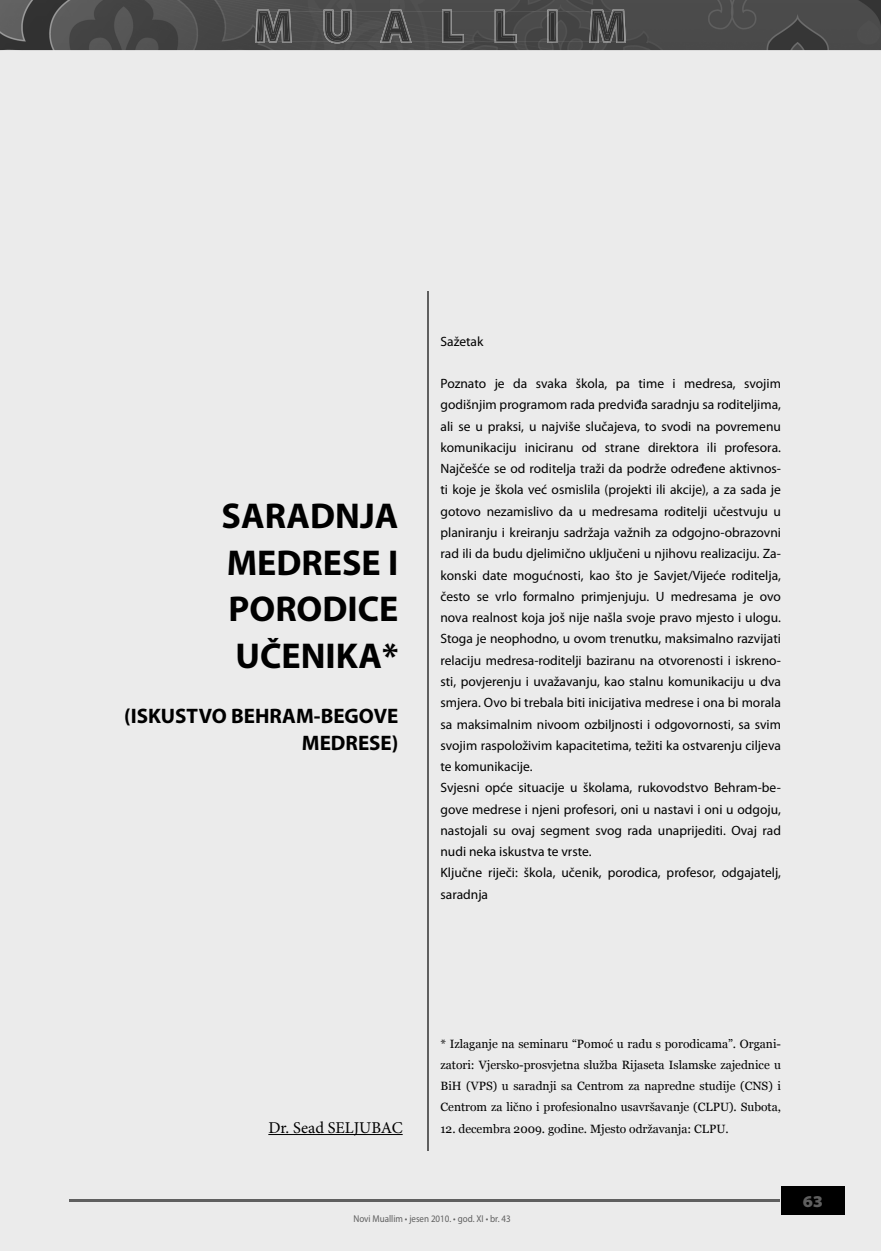
<style>
.page{position:relative;width:881px;height:1251px;background:#fff}
.page>*{position:absolute;margin:0;border:0;box-sizing:border-box;transform-origin:0 0}
.t1{font:700 36px/46.8px "Myriad Pro";color:#000;text-align:justify}
.t2{font:700 21px/27.3px "Myriad Pro";color:#000;text-align:right}
.t3{font:16.5px "Minion Pro";color:#000}
.t4{font:900 semi-expanded 16.5px "Myriad Pro";color:#5f5f5f}
.t5{font:13.5px/21.3px "Myriad Pro";color:#000}
.t6{font:12px/21.3px "Georgia";color:#000;text-align:justify}
.t7{font:9.9px "Myriad Pro";color:#5f5f5f;scale:.91 1}
</style>
<div class="page">
<div style="left:0;top:0;width:880px;height:1250px;background:#ebebeb"></div>
<img style="left:0;top:0;width:880px;height:50px">
<img style="left:648px;top:38px;width:120px;height:12px">
<img style="left:255px;top:10px;width:370px;height:33px">
<img style="left:256px;top:11px;width:368px;height:31px">
<div style="left:780px;top:1186px;width:64px;height:28px;background:#000"></div>
<hr style="left:69px;top:1199px;width:710px;height:2px;background:#5f5f5f">
<hr style="left:268px;top:1133px;width:134px;height:1px;background:#000">
<hr style="left:427px;top:291px;width:1px;height:859px;background:#5f5f5f">
<h1 class="t1" style="left:221px;top:491px;width:178px">SARADNJA MEDRESE I PORODICE UČENIKA*</h1>
<h2 class="t2" style="left:124px;top:701px;width:276px">(ISKUSTVO BEHRAM-BEGOVE<br>MEDRESE)</h2>
<p class="t5" style="left:440px;top:330px;width:44px">Sažetak</p>
<p class="t5" style="left:440px;top:372px;width:342px">Poznato je da svaka škola, pa time i medresa, svojim godišnjim programom rada predviđa saradnju sa roditeljima, ali se u praksi, u najviše slučajeva, to svodi na povremenu komunikaciju iniciranu od strane direktora ili profesora.<br>Najčešće se od roditelja traži da podrže određene aktivnos&shy;ti koje je škola već osmislila (projekti ili akcije), a za sada je gotovo nezamislivo da u medresama roditelji učestvuju u planiranju i kreiranju sadržaja važnih za odgojno-obrazovni rad ili da budu djelimično uključeni u njihovu realizaciju. Za&shy;konski date mogućnosti, kao što je Savjet/Vijeće roditelja, često se vrlo formalno primjenjuju. U medresama je ovo nova realnost koja još nije našla svoje pravo mjesto i ulogu.<br>Stoga je neophodno, u ovom trenutku, maksimalno razvijati relaciju medresa-roditelji baziranu na otvorenosti i iskreno&shy;sti, povjerenju i uvažavanju, kao stalnu komunikaciju u dva smjera. Ovo bi trebala biti inicijativa medrese i ona bi morala sa maksimalnim nivoom ozbiljnosti i odgovornosti, sa svim svojim raspoloživim kapacitetima, težiti ka ostvarenju ciljeva te komunikacije.<br>Svjesni opće situacije u školama, rukovodstvo Behram-be&shy;gove medrese i njeni profesori, oni u nastavi i oni u odgoju, nastojali su ovaj segment svog rada unaprijediti. Ovaj rad nudi neka iskustva te vrste.<br>Ključne riječi: škola, učenik, porodica, profesor, odgajatelj, saradnja</p>
<p class="t3" style="left:268px;top:1116px;width:136px">Dr. Sead SELJUBAC</p>
<p class="t6" style="left:440px;top:1032px;width:342px">* Izlaganje na seminaru “Pomoć u radu s porodicama”. Organi&shy;zatori: Vjersko-prosvjetna služba Rijaseta Islamske zajednice u BiH (VPS) u saradnji sa Centrom za napredne studije (CNS) i Centrom za lično i profesionalno usavršavanje (CLPU). Subota,</p>
<p class="t6" style="left:440px;top:1117px;width:290px">12. decembra 2009. godine. Mjesto održavanja: CLPU.</p>
<p class="t7" style="left:353px;top:1212px;width:174px">Novi Muallim • jesen 2010. • god. XI • br. 43</p>
<p class="t4" style="left:802px;top:1191px;width:22px">63</p>
</div>
